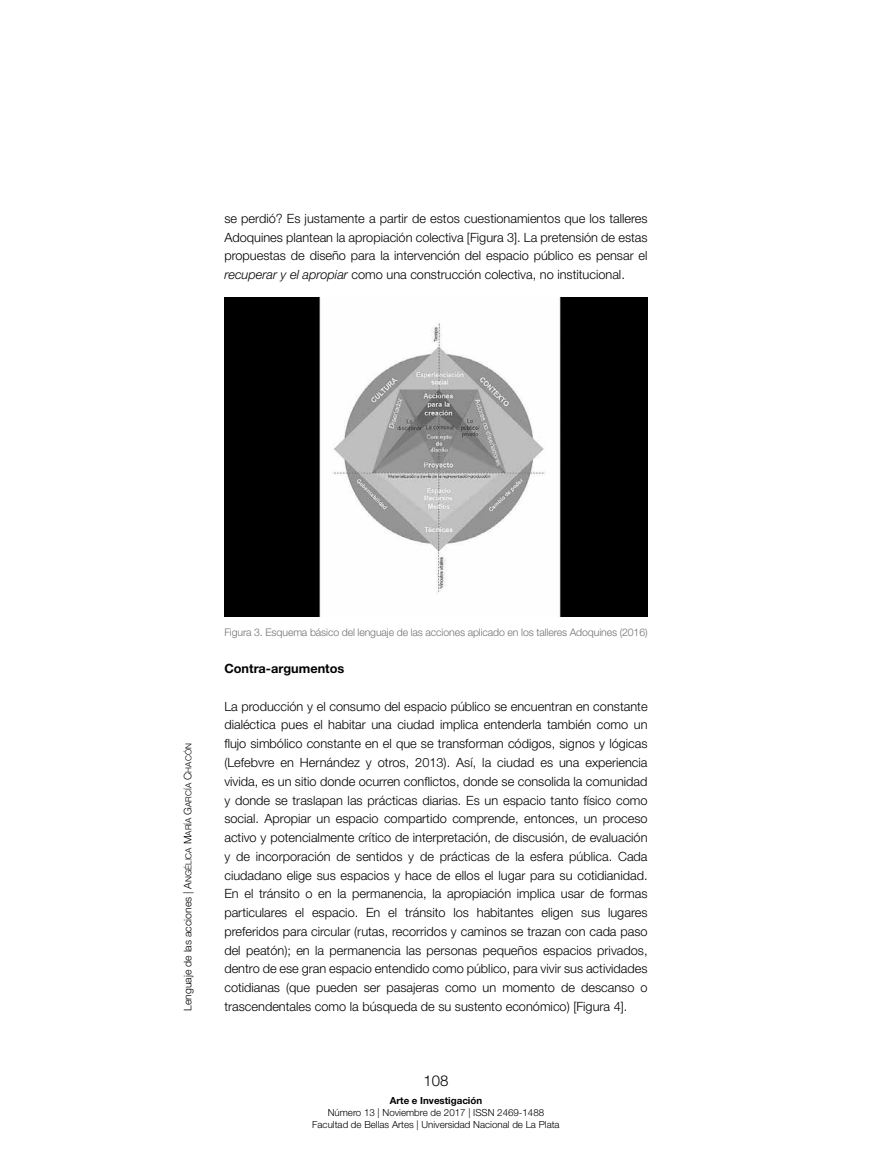
<style>
.page{position:relative;width:872px;height:1170px;background:#fff}
.page>*{position:absolute;margin:0;border:0;box-sizing:border-box;transform-origin:0 0}
.t1{font:300 15px "Helvetica Neue LT Std";color:#000}
.t2{font:300 12.75px/18.8px "Helvetica Neue LT Std";color:#000;text-align:justify}
.t3{font:700 12.75px "Helvetica Neue LT Std";color:#000}
.t4{font:300 10.5px "Helvetica Neue LT Std";letter-spacing:-.01em;color:#707172}
.t5{font:300 10.5px "Helvetica Neue LT Std";color:#000}
.t6{font:300 9.75px/11.7px "Helvetica Neue LT Std";color:#000;text-align:center}
.t7{font:700 9.75px "Helvetica Neue LT Std";color:#000}
.s1{font-style:italic}
.s2{font-family:"Helvetica Neue LT Std Lt SC800";font-weight:400}
.s3{font-family:"Helvetica Neue LT Std Lt SC800";font-weight:400;font-size:8.4px}
</style>
<div class="page">
<img style="left:224px;top:298px;width:423px;height:319px">
<p class="t2" style="left:224px;top:209px;width:425px">se perdió? Es justamente a partir de estos cuestionamientos que los talleres Adoquines plantean la apropiación colectiva [Figura 3]. La pretensión de estas propuestas de diseño para la intervención del espacio público es pensar el <span class="s1">recuperar y el apropiar</span> como una construcción colectiva, no institucional.</p>
<p class="t5" style="left:181px;top:1010px;width:269px;rotate:-90deg">Lenguaje de las acciones | <span class="s2">A</span><span class="s3">ngélica</span> <span class="s2">M</span><span class="s3">aría</span> <span class="s2">G</span><span class="s3">arcía</span> <span class="s2">C</span><span class="s3">hacón</span></p>
<p class="t4" style="left:224px;top:625px;width:425px">Figura 3. Esquema básico del lenguaje de las acciones aplicado en los talleres Adoquines (2016)</p>
<p class="t3" style="left:224px;top:660px;width:121px">Contra-argumentos</p>
<p class="t2" style="left:224px;top:696px;width:425px">La producción y el consumo del espacio público se encuentran en constante dialéctica pues el habitar una ciudad implica entenderla también como un flujo simbólico constante en el que se transforman códigos, signos y lógicas (Lefebvre en Hernández y otros, 2013). Así, la ciudad es una experiencia vivida, es un sitio donde ocurren conflictos, donde se consolida la comunidad y donde se traslapan las prácticas diarias. Es un espacio tanto físico como social. Apropiar un espacio compartido comprende, entonces, un proceso activo y potencialmente crítico de interpretación, de discusión, de evaluación y de incorporación de sentidos y de prácticas de la esfera pública. Cada ciudadano elige sus espacios y hace de ellos el lugar para su cotidianidad.<br>En el tránsito o en la permanencia, la apropiación implica usar de formas particulares el espacio. En el tránsito los habitantes eligen sus lugares preferidos para circular (rutas, recorridos y caminos se trazan con cada paso del peatón); en la permanencia las personas pequeños espacios privados, dentro de ese gran espacio entendido como público, para vivir sus actividades cotidianas (que pueden ser pasajeras como un momento de descanso o trascendentales como la búsqueda de su sustento económico) [Figura 4].</p>
<p class="t1" style="left:423px;top:1071px;width:27px">108</p>
<p class="t7" style="left:390px;top:1094px;width:94px">Arte e Investigación</p>
<p class="t6" style="left:312px;top:1106px;width:249px">Número 13 | Noviembre de 2017 | ISSN 2469-1488<br>Facultad de Bellas Artes | Universidad Nacional de La Plata</p>
</div>
